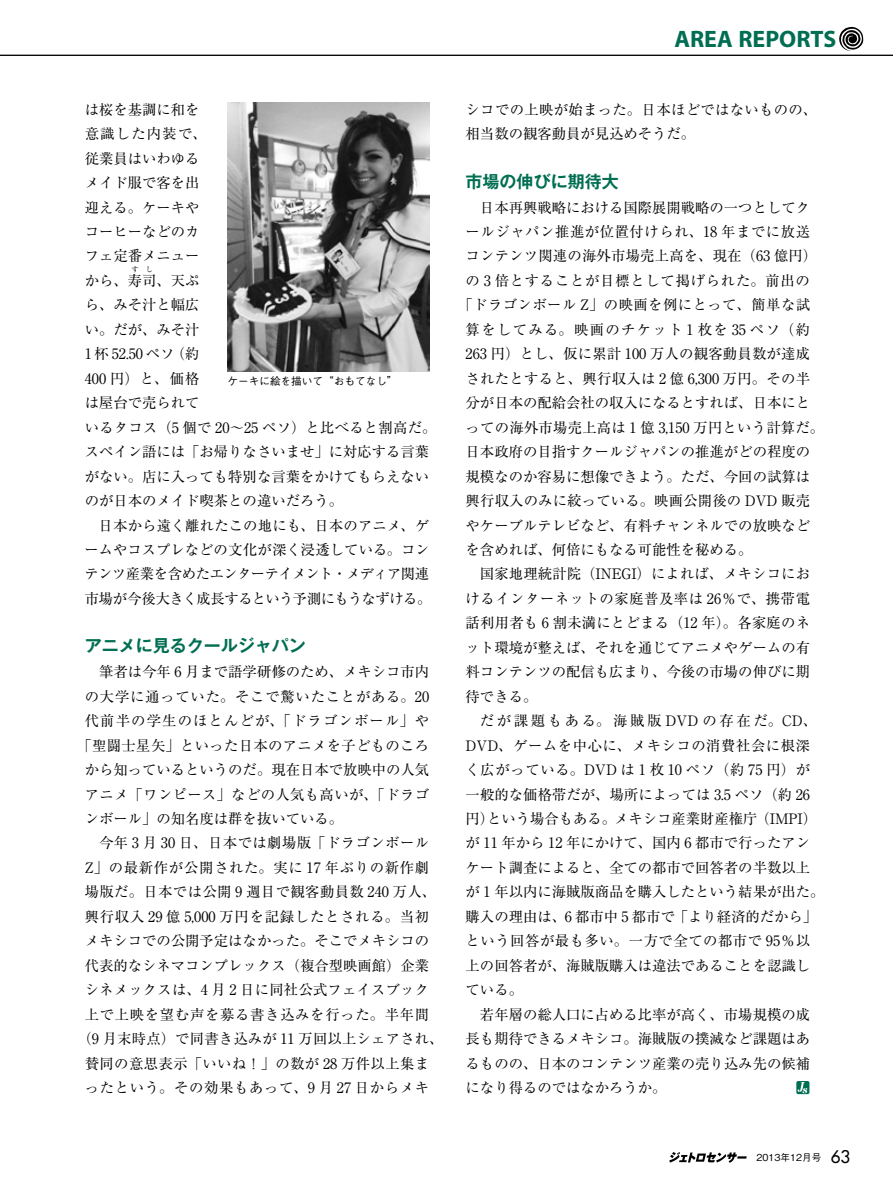
<style>
.page{position:relative;width:893px;height:1191px;background:#fff}
.page>*{position:absolute;margin:0;border:0;box-sizing:border-box;transform-origin:0 0}
.t1{font:700 23.85px "Myriad Pro";color:#006e52}
.大見出し{font:700 16.95px "Gothic MB101 Pro De";color:#006e52}
.本文{font:14.4px/24.5px "Ryumin Pro";color:#000}
.本文-2{font:14.4px/24.5px "Ryumin Pro";letter-spacing:.03em;color:#000;text-align:center}
.本文-3{font:14.4px/24.5px "Ryumin Pro";letter-spacing:.025em;color:#000}
.本文-4{font:14.4px "Ryumin Pro";letter-spacing:.02em;color:#000}
.本文-5{font:14.4px "Ryumin Pro";letter-spacing:.055em;color:#000}
.本文-6{font:14.4px "Ryumin Pro";letter-spacing:.04em;color:#000}
.本文-7{font:14.4px "Ryumin Pro";letter-spacing:.08em;color:#000}
.本文-8{font:14.4px "Ryumin Pro";letter-spacing:.05em;color:#000}
.本文-9{font:14.4px "Ryumin Pro";letter-spacing:.095em;color:#000}
.写真ネーム{font:500 10.65px "Gothic BBB Pro";color:#000}
.ノンブル柱{font:500 9.6px "Gothic BBB Pro";color:#000}
.本文-10{font:7.2px "Ryumin Pro";color:#000}
.s1{font-family:"Futura Std";font-size:16.95px}
</style>
<div class="page">
<hr style="left:0;top:55px;width:893px;height:1px;background:#000">
<svg style="left:669px;top:1152px;width:78px;height:10px"></svg>
<svg style="left:839px;top:27px;width:24px;height:24px"></svg>
<svg style="left:796px;top:1081px;width:13px;height:13px"></svg>
<svg style="left:798px;top:1082px;width:9px;height:11px"></svg>
<img style="left:227px;top:102px;width:202px;height:269px">
<p class="本文" style="left:85px;top:96px;width:123px">は桜を基調に和を意識した内装で、従業員はいわゆるメイド服で客を出迎える。ケーキやコーヒーなどのカフェ定番メニューから、寿司、天ぷ</p>
<p class="本文-10" style="left:131px;top:264px;width:9px">す</p>
<p class="本文-10" style="left:146px;top:264px;width:9px">し</p>
<p class="本文" style="left:85px;top:292px;width:353px">ら、みそ汁と幅広<br>い。だが、みそ汁<br>1 杯 52.50 ペソ（約<br>400 円）と、価格<br>は屋台で売られて<br>いるタコス（5 個で 20～25 ペソ）と比べると割高だ。スペイン語には「お帰りなさいませ」に対応する言葉がない。店に入っても特別な言葉をかけてもらえないのが日本のメイド喫茶との違いだろう。</p>
<p class="本文" style="left:85px;top:512px;width:348px;text-indent:14px">日本から遠く離れたこの地にも、日本のアニメ、ゲームやコスプレなどの文化が深く浸透している。コンテンツ産業を含めたエンターテイメント・メディア関連市場が今後大きく成長するという予測にもうなずける。</p>
<p class="大見出し" style="left:85px;top:632px;width:223px">アニメに見るクールジャパン</p>
<p class="本文" style="left:99px;top:658px;width:332px">筆者は今年 6 月まで語学研修のため、メキシコ市内</p>
<p class="本文-5" style="left:85px;top:685px;width:346px">の大学に通っていた。そこで驚いたことがある。20</p>
<p class="本文-7" style="left:85px;top:709px;width:346px">代前半の学生のほとんどが、「ドラゴンボール」や</p>
<p class="本文-3" style="left:78px;top:732px;width:353px">「聖闘士星矢」といった日本のアニメを子どものころ</p>
<p class="本文" style="left:85px;top:756px;width:346px">から知っているというのだ。現在日本で放映中の人気</p>
<p class="本文-3" style="left:85px;top:781px;width:346px">アニメ「ワンピース」などの人気も高いが、「ドラゴ</p>
<p class="本文" style="left:85px;top:805px;width:260px">ンボール」の知名度は群を抜いている。</p>
<p class="本文-2" style="left:78px;top:830px;width:367px">今年 3 月 30 日、日本では劇場版「ドラゴンボール<br>Z」の最新作が公開された。実に 17 年ぶりの新作劇<br>場版だ。日本では公開 9 週目で観客動員数 240 万人、興行収入 29 億 5,000 万円を記録したとされる。当初<br>メキシコでの公開予定はなかった。そこでメキシコの<br>代表的なシネマコンプレックス（複合型映画館）企業<br>シネメックスは、4 月 2 日に同社公式フェイスブック<br>上で上映を望む声を募る書き込みを行った。半年間（9 月末時点）で同書き込みが 11 万回以上シェアされ、賛同の意思表示「いいね！」の数が 28 万件以上集ま<br>ったという。その効果もあって、9 月 27 日からメキ</p>
<p class="写真ネーム" style="left:227px;top:372px;width:172px">ケーキに絵を描いて“おもてなし”</p>
<p class="t1" style="left:674px;top:23px;width:163px">AREA REPORTS</p>
<p class="本文-3" style="left:466px;top:96px;width:353px">シコでの上映が始まった。日本ほどではないものの、相当数の観客動員が見込めそうだ。</p>
<p class="大見出し" style="left:466px;top:167px;width:155px">市場の伸びに期待大</p>
<p class="本文" style="left:480px;top:194px;width:332px">日本再興戦略における国際展開戦略の一つとしてク</p>
<p class="本文-6" style="left:466px;top:220px;width:346px">ールジャパン推進が位置付けられ、18 年までに放送</p>
<p class="本文" style="left:466px;top:243px;width:353px">コンテンツ関連の海外市場売上高を、現在（63 億円）</p>
<p class="本文-8" style="left:466px;top:269px;width:346px">の 3 倍とすることが目標として掲げられた。前出の</p>
<p class="本文-2" style="left:458px;top:292px;width:353px">「ドラゴンボール Z」の映画を例にとって、簡単な試</p>
<p class="本文-9" style="left:466px;top:318px;width:346px">算をしてみる。映画のチケット 1 枚を 35 ペソ（約</p>
<p class="本文" style="left:466px;top:341px;width:346px">263 円）とし、仮に累計 100 万人の観客動員数が達成</p>
<p class="本文-4" style="left:466px;top:367px;width:346px">されたとすると、興行収入は 2 億 6,300 万円。その半</p>
<p class="本文" style="left:466px;top:389px;width:346px">分が日本の配給会社の収入になるとすれば、日本にと</p>
<p class="本文" style="left:466px;top:414px;width:360px">っての海外市場売上高は 1 億 3,150 万円という計算だ。</p>
<p class="本文" style="left:466px;top:438px;width:346px">日本政府の目指すクールジャパンの推進がどの程度の</p>
<p class="本文" style="left:466px;top:463px;width:346px">規模なのか容易に想像できよう。ただ、今回の試算は</p>
<p class="本文" style="left:466px;top:487px;width:346px">興行収入のみに絞っている。映画公開後の DVD 販売</p>
<p class="本文" style="left:466px;top:512px;width:346px">やケーブルテレビなど、有料チャンネルでの放映など</p>
<p class="本文" style="left:466px;top:536px;width:289px">を含めれば、何倍にもなる可能性を秘める。</p>
<p class="本文" style="left:466px;top:561px;width:346px;text-align:justify;text-indent:14px">国家地理統計院（INEGI）によれば、メキシコにおけるインターネットの家庭普及率は 26％で、携帯電話利用者も 6 割未満にとどまる（12 年）。各家庭のネット環境が整えば、それを通じてアニメやゲームの有料コンテンツの配信も広まり、今後の市場の伸びに期待できる。</p>
<p class="本文" style="left:466px;top:707px;width:360px;text-indent:14px">だが課題もある。海賊版 DVD の存在だ。CD、<br>DVD、ゲームを中心に、メキシコの消費社会に根深く広がっている。DVD は 1 枚 10 ペソ（約 75 円）が一般的な価格帯だが、場所によっては 3.5 ペソ（約 26円）という場合もある。メキシコ産業財産権庁（IMPI）が 11 年から 12 年にかけて、国内 6 都市で行ったアンケート調査によると、全ての都市で回答者の半数以上が 1 年以内に海賊版商品を購入したという結果が出た。購入の理由は、6 都市中 5 都市で「より経済的だから」という回答が最も多い。一方で全ての都市で 95％以上の回答者が、海賊版購入は違法であることを認識している。</p>
<p class="本文" style="left:466px;top:1001px;width:346px;text-align:justify;text-indent:14px">若年層の総人口に占める比率が高く、市場規模の成長も期待できるメキシコ。海賊版の撲滅など課題はあるものの、日本のコンテンツ産業の売り込み先の候補になり得るのではなかろうか。</p>
<p class="ノンブル柱" style="left:747px;top:1149px;width:105px">　2013年12月号　<span class="s1">63</span></p>
</div>
